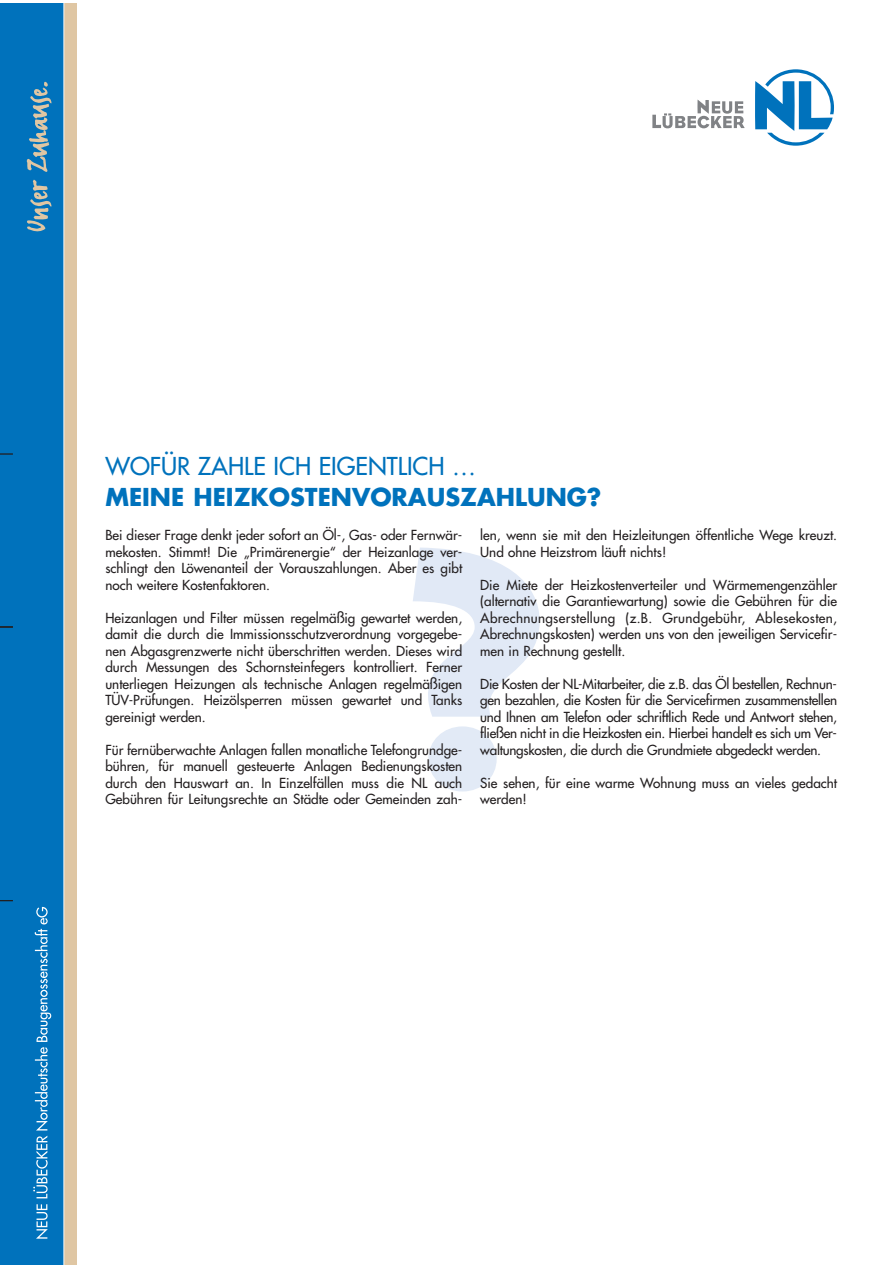
<style>
.page{position:relative;width:893px;height:1265px;background:#fff}
.page>*{position:absolute;margin:0;border:0;box-sizing:border-box;transform-origin:0 0}
.t1{font:700 24px "Futura";color:#0072bc}
.t2{font:24px "Futura";color:#0072bc}
.t3{font:13.5px/16.5px "Futura";color:#231f20;text-align:justify}
</style>
<div class="page">
<svg style="left:64px;top:3px;width:13px;height:1261px;background:#dfc7a5"></svg>
<div style="left:0;top:3px;width:64px;height:1261px;background:#0072bc"></div>
<hr style="left:63px;top:3px;width:1px;height:1261px;background:#fff">
<svg style="left:27px;top:179px;width:25px;height:53px"></svg>
<svg style="left:26px;top:82px;width:26px;height:90px"></svg>
<svg style="left:755px;top:69px;width:79px;height:77px"></svg>
<svg style="left:652px;top:100px;width:92px;height:28px"></svg>
<svg style="left:36px;top:1204px;width:12px;height:34px"></svg>
<svg style="left:33px;top:907px;width:18px;height:291px"></svg>
<svg style="left:0;top:453px;width:13px;height:1px"></svg>
<svg style="left:0;top:626px;width:13px;height:1px"></svg>
<svg style="left:0;top:900px;width:13px;height:1px"></svg>
<div style="left:428px;top:726px;width:68px;height:65px;background:#e2eaf6;border-radius:50%"></div>
<svg style="left:413px;top:547px;width:126px;height:169px"></svg>
<h1 class="t2" style="left:105px;top:454px;width:372px">WOFÜR ZAHLE ICH EIGENTLICH …</h1>
<h1 class="t1" style="left:105px;top:486px;width:497px">MEINE HEIZKOSTENVORAUSZAHLUNG?</h1>
<p class="t3" style="left:105px;top:528px;width:358px">Bei dieser Frage denkt jeder sofort an Öl-, Gas- oder Fernwär&shy;mekosten. Stimmt! Die „Primärenergie“ der Heizanlage ver&shy;schlingt den Löwenanteil der Vorauszahlungen. Aber es gibt noch weitere Kostenfaktoren.</p>
<p class="t3" style="left:105px;top:610px;width:358px">Heizanlagen und Filter müssen regelmäßig gewartet werden, damit die durch die Immissionsschutzverordnung vorgegebe&shy;nen Abgasgrenzwerte nicht überschritten werden. Dieses wird durch Messungen des Schornsteinfegers kontrolliert. Ferner unterliegen Heizungen als technische Anlagen regelmäßigen TÜV-Prüfungen. Heizölsperren müssen gewartet und Tanks gereinigt werden.</p>
<p class="t3" style="left:105px;top:742px;width:358px">Für fernüberwachte Anlagen fallen monatliche Telefongrundge&shy;bühren, für manuell gesteuerte Anlagen Bedienungskosten durch den Hauswart an. In Einzelfällen muss die NL auch Gebühren für Leitungsrechte an Städte oder Gemeinden zah-</p>
<p class="t3" style="left:480px;top:528px;width:358px">len, wenn sie mit den Heizleitungen öffentliche Wege kreuzt.<br>Und ohne Heizstrom läuft nichts!</p>
<p class="t3" style="left:480px;top:577px;width:358px">Die Miete der Heizkostenverteiler und Wärmemengenzähler (alternativ die Garantiewartung) sowie die Gebühren für die Abrechnungserstellung (z.B. Grundgebühr, Ablesekosten, Abrechnungskosten) werden uns von den jeweiligen Servicefir&shy;men in Rechnung gestellt.</p>
<p class="t3" style="left:480px;top:676px;width:358px">Die Kosten der NL-Mitarbeiter, die z.B. das Öl bestellen, Rechnun&shy;gen bezahlen, die Kosten für die Servicefirmen zusammenstellen und Ihnen am Telefon oder schriftlich Rede und Antwort stehen, fließen nicht in die Heizkosten ein. Hierbei handelt es sich um Ver&shy;waltungskosten, die durch die Grundmiete abgedeckt werden.</p>
<p class="t3" style="left:480px;top:775px;width:358px">Sie sehen, für eine warme Wohnung muss an vieles gedacht werden!</p>
</div>
